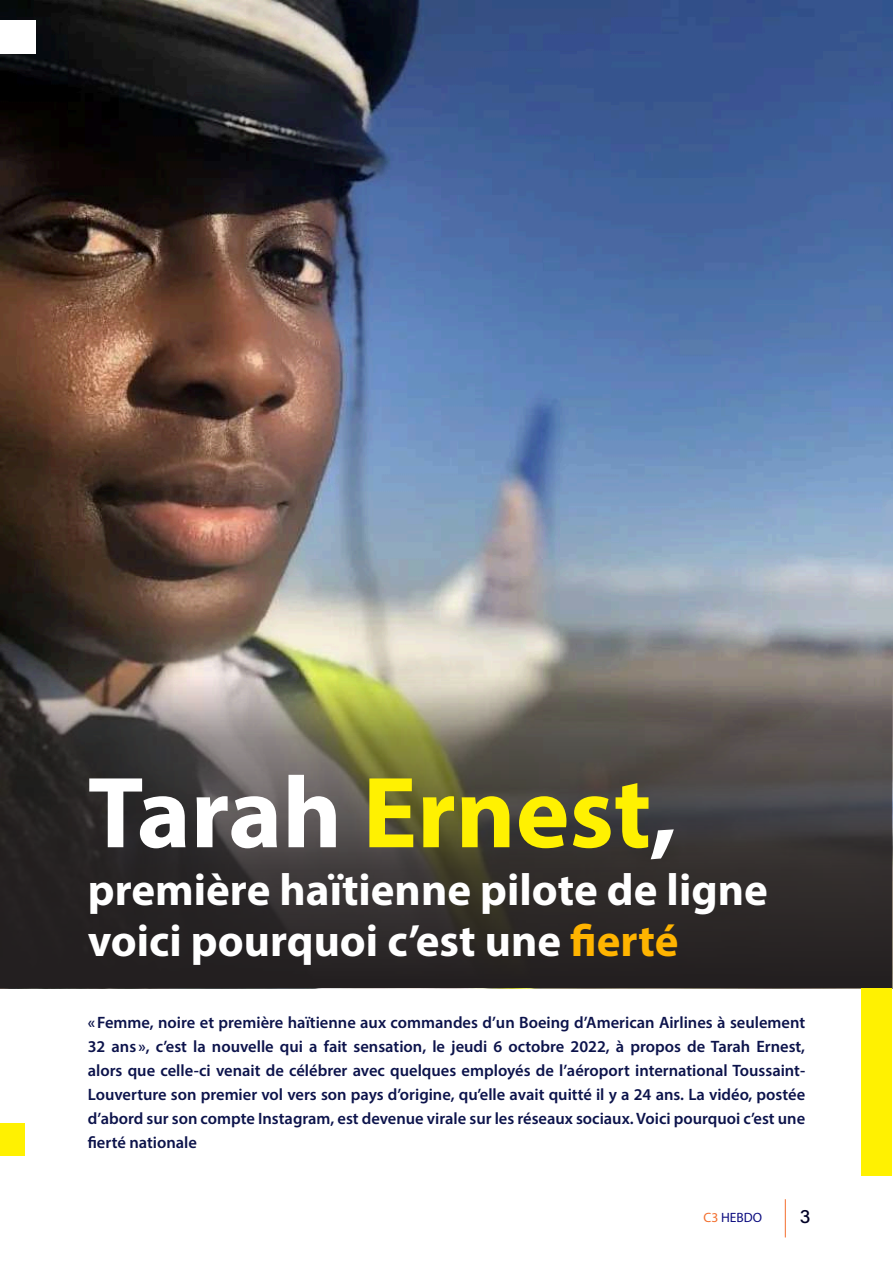
<style>
.page{position:relative;width:893px;height:1263px;background:#fff}
.page>*{position:absolute;margin:0;border:0;box-sizing:border-box;transform-origin:0 0}
.t1{font:700 102px "Myriad Pro";color:#fff}
.t2{font:700 45px/51px "Myriad Pro";color:#fff}
.t3{font:500 19.5px "Acumin Pro";color:#000025}
.t4{font:600 16.5px/24px "Myriad Pro";color:#0c134b;text-align:justify}
.t5{font:13.5px "Myriad Pro";color:#0c0c7f}
.s1{color:#fff101}
.s2{color:#ffb400}
.s3{color:#f36e2d}
</style>
<div class="page">
<hr style="left:785px;top:1199px;width:1px;height:38px;background:#f36e2d">
<img style="left:1px;top:0;width:892px;height:988px">
<svg style="left:0;top:677px;width:891px;height:311px;background:#47443d"></svg>
<div style="left:0;top:1123px;width:24px;height:32px;background:#fff101"></div>
<div style="left:0;top:20px;width:35px;height:34px;background:#fff"></div>
<div style="left:861px;top:988px;width:30px;height:187px;background:#fff101"></div>
<h1 class="t1" style="left:88px;top:746px;width:591px">Tarah <span class="s1">Ernest</span>,</h1>
<h2 class="t2" style="left:88px;top:863px;width:681px">première haïtienne pilote de ligne voici pourquoi c’est une <span class="s2">fierté</span></h2>
<p class="t4" style="left:88px;top:1010px;width:719px">«Femme, noire et première haïtienne aux commandes d’un Boeing d’American Airlines à seulement 32 ans », c’est la nouvelle qui a fait sensation, le jeudi 6 octobre 2022, à propos de Tarah Ernest, alors que celle-ci venait de célébrer avec quelques employés de l’aéroport international Toussaint-Louverture son premier vol vers son pays d’origine, qu’elle avait quitté il y a 24 ans. La vidéo, postée d’abord sur son compte Instagram, est devenue virale sur les réseaux sociaux. Voici pourquoi c’est une fierté nationale</p>
<p class="t5" style="left:703px;top:1209px;width:60px"><span class="s3">C3</span> HEBDO</p>
<p class="t3" style="left:800px;top:1202px;width:12px">3</p>
</div>
